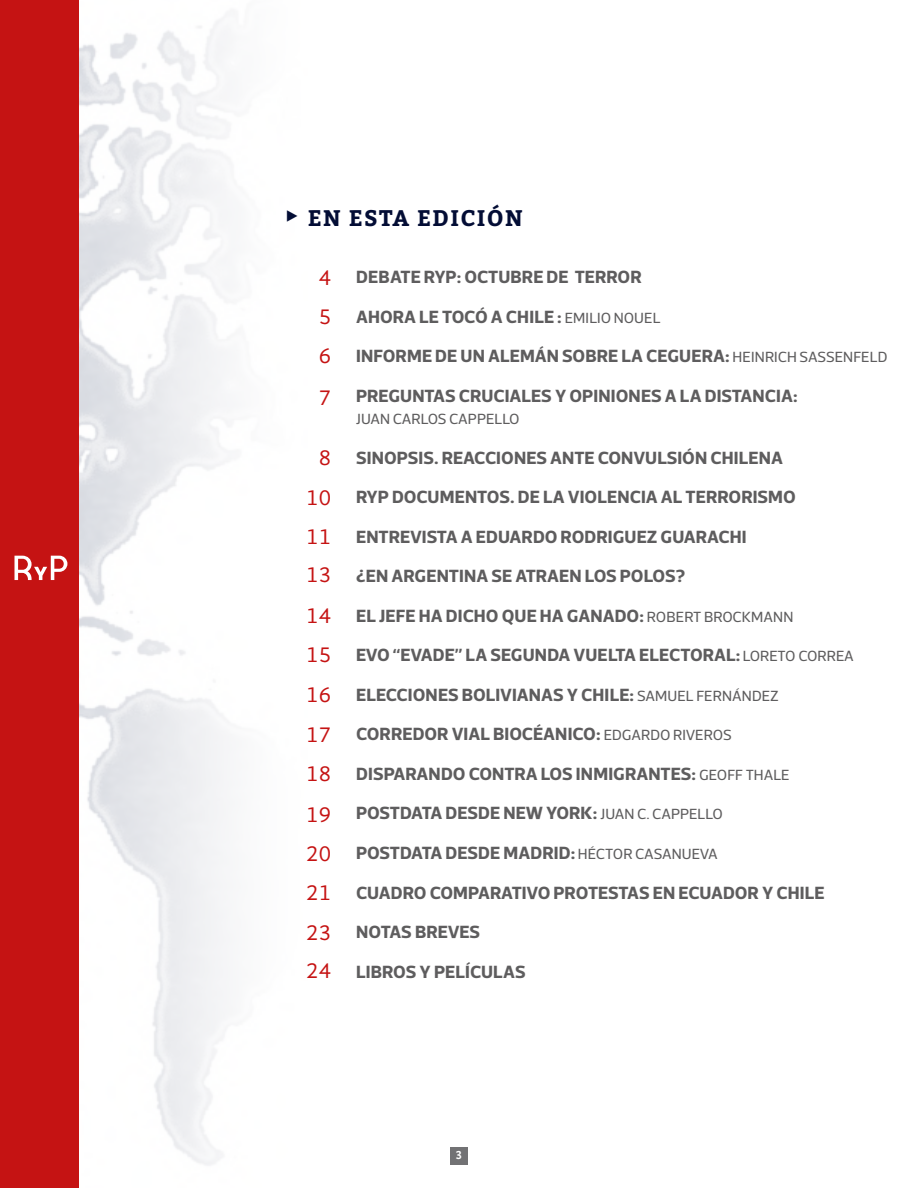
<style>
.page{position:relative;width:918px;height:1188px;background:#fff}
.page>*{position:absolute;margin:0;border:0;box-sizing:border-box;transform-origin:0 0}
.t1{font:22.5px/39.8px "Gandhi Sans";color:#c51313;text-align:justify}
.t2{font:700 22.5px "Bitter";letter-spacing:.06em;color:#030d35}
.t3{font:700 18px/39.5px "Acto";letter-spacing:.005em;color:#5e5d5e}
.t4{font:15px "Acto";letter-spacing:-.005em;color:#5e5d5e}
.t5{font:700 12.3px "Gandhi Sans";color:#fff}
.s1{font-family:"Helvetica Neue";font-weight:400;font-size:45.45px}
.s2{font-weight:400;font-size:15px}
</style>
<div class="page">
<div style="left:450px;top:1147px;width:18px;height:18px;background:#727274"></div>
<img style="left:78px;top:0;width:148px;height:1188px">
<div style="left:0;top:0;width:78px;height:1188px;background:#c51313"></div>
<svg style="left:15px;top:556px;width:52px;height:24px"></svg>
<p class="t2" style="left:283px;top:201px;width:241px"><span class="s1">‣</span> EN ESTA EDICIÓN</p>
<p class="t1" style="left:319px;top:258px;width:14px;line-height:39.2px">4<br>5<br>6</p>
<p class="t1" style="left:319px;top:377px;width:14px">7</p>
<p class="t1" style="left:319px;top:437px;width:14px">8</p>
<p class="t1" style="left:306px;top:477px;width:26px">10</p>
<p class="t1" style="left:306px;top:516px;width:26px">11</p>
<p class="t1" style="left:306px;top:555px;width:26px">13</p>
<p class="t1" style="left:306px;top:595px;width:26px">14<br>15<br>16<br>17<br>18<br>19<br>20<br>21<br>23</p>
<p class="t1" style="left:306px;top:950px;width:26px">24</p>
<p class="t3" style="left:356px;top:257px;width:533px">DEBATE RYP: OCTUBRE DE TERROR<br>AHORA LE TOCÓ A CHILE : <span class="s2">EMILIO NOUEL<br></span>INFORME DE UN ALEMÁN SOBRE LA CEGUERA: <span class="s2">HEINRICH SASSENFELD </span>PREGUNTAS CRUCIALES Y OPINIONES A LA DISTANCIA:</p>
<p class="t4" style="left:356px;top:411px;width:165px">JUAN CARLOS CAPPELLO</p>
<p class="t3" style="left:356px;top:438px;width:499px">SINOPSIS. REACCIONES ANTE CONVULSIÓN CHILENA<br>RYP DOCUMENTOS. DE LA VIOLENCIA AL TERRORISMO ENTREVISTA A EDUARDO RODRIGUEZ GUARACHI<br>¿EN ARGENTINA SE ATRAEN LOS POLOS?<br>EL JEFE HA DICHO QUE HA GANADO: <span class="s2">ROBERT BROCKMANN<br></span>EVO “EVADE” LA SEGUNDA VUELTA ELECTORAL: <span class="s2">LORETO CORREA </span>ELECCIONES BOLIVIANAS Y CHILE: <span class="s2">SAMUEL FERNÁNDEZ </span>CORREDOR VIAL BIOCÉANICO: <span class="s2">EDGARDO RIVEROS<br></span>DISPARANDO CONTRA LOS INMIGRANTES: <span class="s2">GEOFF THALE </span>POSTDATA DESDE NEW YORK: <span class="s2">JUAN C. CAPPELLO<br></span>POSTDATA DESDE MADRID: <span class="s2">HÉCTOR CASANUEVA<br></span>CUADRO COMPARATIVO PROTESTAS EN ECUADOR Y CHILE NOTAS BREVES<br>LIBROS Y PELÍCULAS</p>
<p class="t5" style="left:456px;top:1148px;width:8px">3</p>
</div>
